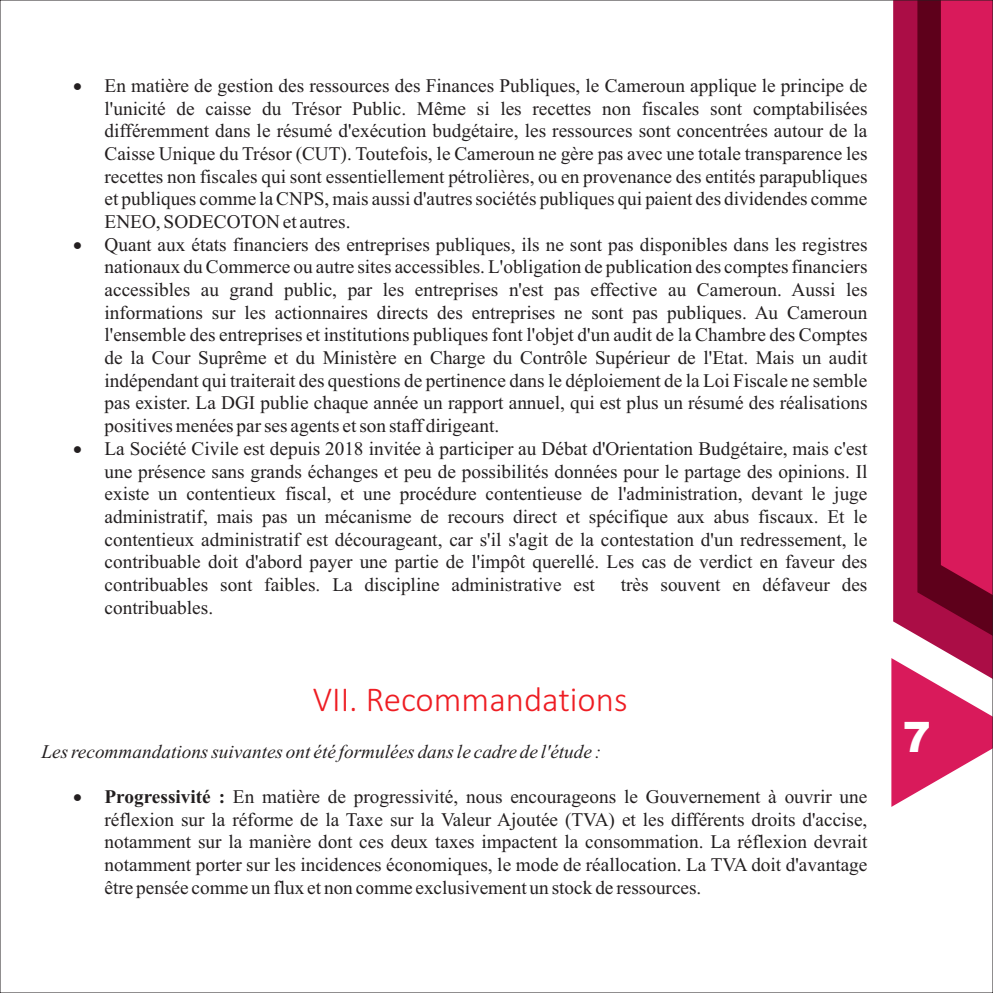
<style>
.page{position:relative;width:993px;height:993px;background:#fff}
.page>*{position:absolute;margin:0;border:0;box-sizing:border-box;transform-origin:0 0}
.t1{font:900 42px "Arial";color:#fff}
.t2{font:300 35px "Calibri";color:#ee1d23}
.t3{font:19.25px/22.6px "Times New Roman";color:#231f20;text-align:justify}
.t4{font:italic 19.25px "Times New Roman";color:#231f20}
.t5{font:19.25px "Symbol";color:#231f20}
.s1{font-weight:700}
</style>
<div class="page">
<svg style="left:891px;top:2px;width:99px;height:804px;background:#b92859"></svg>
<p class="t3" style="left:104px;top:76px;width:764px;text-indent:-31px">•En matière de gestion des ressources des Finances Publiques, le Cameroun applique le principe de l'unicité de caisse du Trésor Public. Même si les recettes non fiscales sont comptabilisées différemment dans le résumé d'exécution budgétaire, les ressources sont concentrées autour de la Caisse Unique du Trésor (CUT). Toutefois, le Cameroun ne gère pas avec une totale transparence les recettes non fiscales qui sont essentiellement pétrolières, ou en provenance des entités parapubliques et publiques comme la CNPS, mais aussi d'autres sociétés publiques qui paient des dividendes comme</p>
<p class="t5" style="left:73px;top:237px;width:55px">•</p>
<p class="t3" style="left:104px;top:212px;width:764px;text-align:left">ENEO, SODECOTON et autres.<br>Quant aux états financiers des entreprises publiques, ils ne sont pas disponibles dans les registres nationaux du Commerce ou autre sites accessibles. L'obligation de publication des comptes financiers accessibles au grand public, par les entreprises n'est pas effective au Cameroun. Aussi les informations sur les actionnaires directs des entreprises ne sont pas publiques. Au Cameroun l'ensemble des entreprises et institutions publiques font l'objet d'un audit de la Chambre des Comptes de la Cour Suprême et du Ministère en Charge du Contrôle Supérieur de l'Etat. Mais un audit indépendant qui traiterait des questions de pertinence dans le déploiement de la Loi Fiscale ne semble pas exister. La DGI publie chaque année un rapport annuel, qui est plus un résumé des réalisations</p>
<p class="t5" style="left:73px;top:441px;width:55px">•</p>
<p class="t3" style="left:104px;top:416px;width:764px;text-align:left">positives menées par ses agents et son staff dirigeant.<br>La Société Civile est depuis 2018 invitée à participer au Débat d'Orientation Budgétaire, mais c'est une présence sans grands échanges et peu de possibilités données pour le partage des opinions. Il existe un contentieux fiscal, et une procédure contentieuse de l'administration, devant le juge administratif, mais pas un mécanisme de recours direct et spécifique aux abus fiscaux. Et le contentieux administratif est décourageant, car s'il s'agit de la contestation d'un redressement, le contribuable doit d'abord payer une partie de l'impôt querellé. Les cas de verdict en faveur des contribuables sont faibles. La discipline administrative est</p>
<p class="t3" style="left:620px;top:575px;width:248px">très souvent en défaveur des</p>
<p class="t3" style="left:104px;top:597px;width:110px">contribuables.</p>
<h2 class="t2" style="left:313px;top:685px;width:316px">VII. Recommandations</h2>
<p class="t4" style="left:41px;top:744px;width:561px">Les recommandations suivantes ont été formulées dans le cadre de l'étude :</p>
<p class="t3" style="left:104px;top:786px;width:764px;text-indent:-31px">•<span class="s1">Progressivité :</span> En matière de progressivité, nous encourageons le Gouvernement à ouvrir une réflexion sur la réforme de la Taxe sur la Valeur Ajoutée (TVA) et les différents droits d'accise, notamment sur la manière dont ces deux taxes impactent la consommation. La réflexion devrait notamment porter sur les incidences économiques, le mode de réallocation. La TVA doit d'avantage être pensée comme un flux et non comme exclusivement un stock de ressources.</p>
<h1 class="t1" style="left:902px;top:721px;width:30px">7</h1>
</div>
